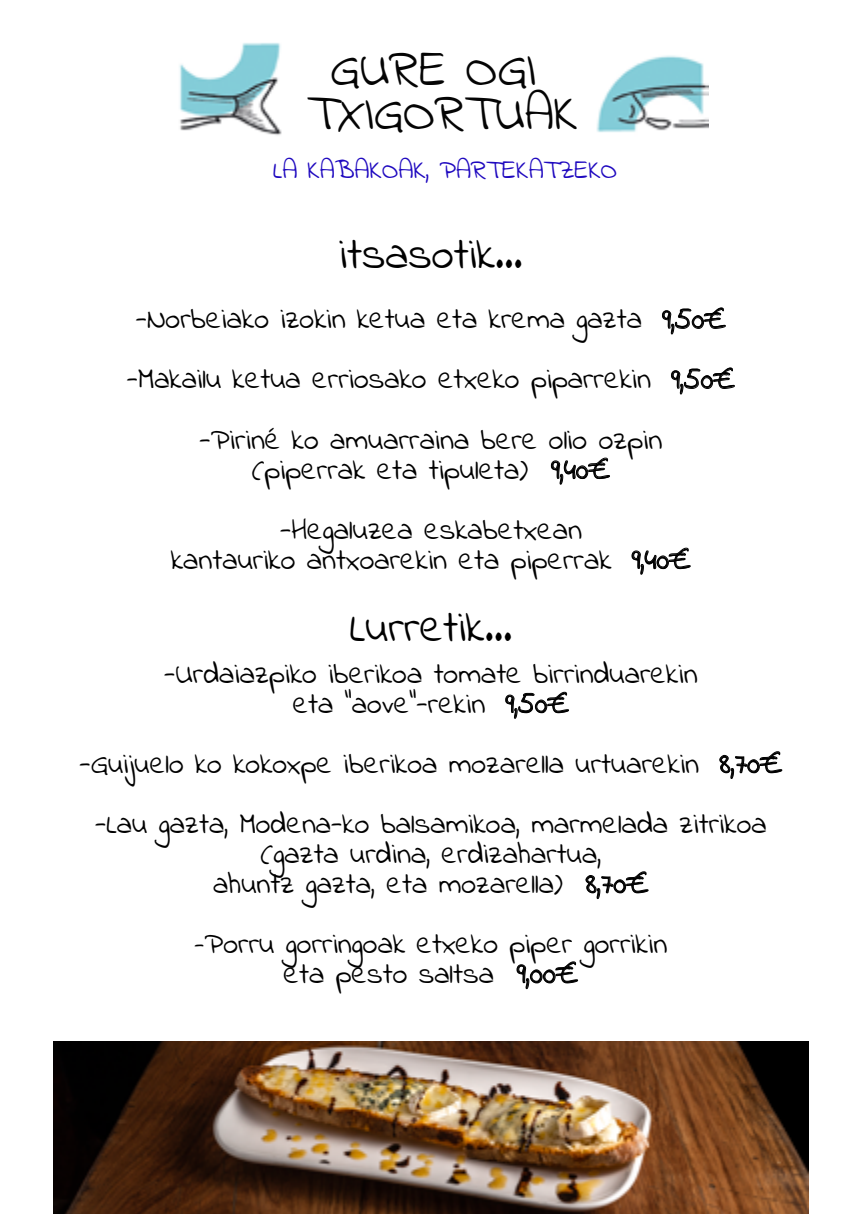
<style>
.page{position:relative;width:862px;height:1214px;background:#fff}
.page>*{position:absolute;margin:0;border:0;box-sizing:border-box;transform-origin:0 0}
.t1{font:38.8px/44px "Indie Flower";color:#040404;text-align:center}
.t2{font:34px "Indie Flower";color:#000}
.t3{font:22.6px/30px "Indie Flower";color:#000;text-align:center}
.t4{font:20px "Indie Flower";color:#1e08bf}
.s1{font-size:22px}
.s2{font-size:20px}
</style>
<div class="page">
<svg style="left:662px;top:307px;width:64px;height:27px"></svg>
<svg style="left:671px;top:367px;width:64px;height:27px"></svg>
<svg style="left:551px;top:457px;width:59px;height:27px"></svg>
<svg style="left:631px;top:547px;width:59px;height:27px"></svg>
<svg style="left:505px;top:691px;width:64px;height:27px"></svg>
<svg style="left:719px;top:751px;width:63px;height:27px"></svg>
<svg style="left:585px;top:871px;width:63px;height:27px"></svg>
<svg style="left:516px;top:961px;width:62px;height:27px"></svg>
<img style="left:53px;top:1041px;width:756px;height:172px">
<img style="left:179px;top:43px;width:530px;height:92px">
<h1 class="t1" style="left:307px;top:50px;width:272px">GURE OGI<br>TXIGORTUAK</h1>
<p class="t4" style="left:273px;top:159px;width:345px">LA KABAKOAK, PARTEKATZEKO</p>
<h2 class="t2" style="left:339px;top:237px;width:185px">itsasotik…</h2>
<p class="t3" style="left:136px;top:305px;width:592px">-Norbeiako izokin ketua eta krema gazta <span class="s1">9,50€</span></p>
<p class="t3" style="left:127px;top:365px;width:610px">-Makailu ketua erriosako etxeko piparrekin <span class="s1">9,50€</span></p>
<p class="t3" style="left:200px;top:425px;width:464px">-Piriné ko amuarraina bere olio ozpin (piperrak eta tipuleta) <span class="s1">9,40€</span></p>
<p class="t3" style="left:171px;top:515px;width:521px">-Hegaluzea eskabetxean<br>kantauriko antxoarekin eta piperrak <span class="s1">9,40€</span></p>
<h2 class="t2" style="left:350px;top:609px;width:164px">Lurretik…</h2>
<p class="t3" style="left:164px;top:659px;width:535px">-Urdaiazpiko iberikoa tomate birrinduarekin eta “aove”-rekin <span class="s1">9,50€</span></p>
<p class="t3" style="left:79px;top:749px;width:704px">-Guijuelo ko kokoxpe iberikoa mozarella urtuarekin 8,70€</p>
<p class="t3" style="left:95px;top:809px;width:673px">-Lau gazta, Modena-ko balsamikoa, marmelada zitrikoa (gazta urdina, erdizahartua,<br>ahuntz gazta, eta mozarella) 8,70€</p>
<p class="t3" style="left:195px;top:929px;width:474px"><span class="s2">-</span>Porru gorringoak etxeko piper gorrikin eta pesto saltsa 9,00€</p>
</div>
